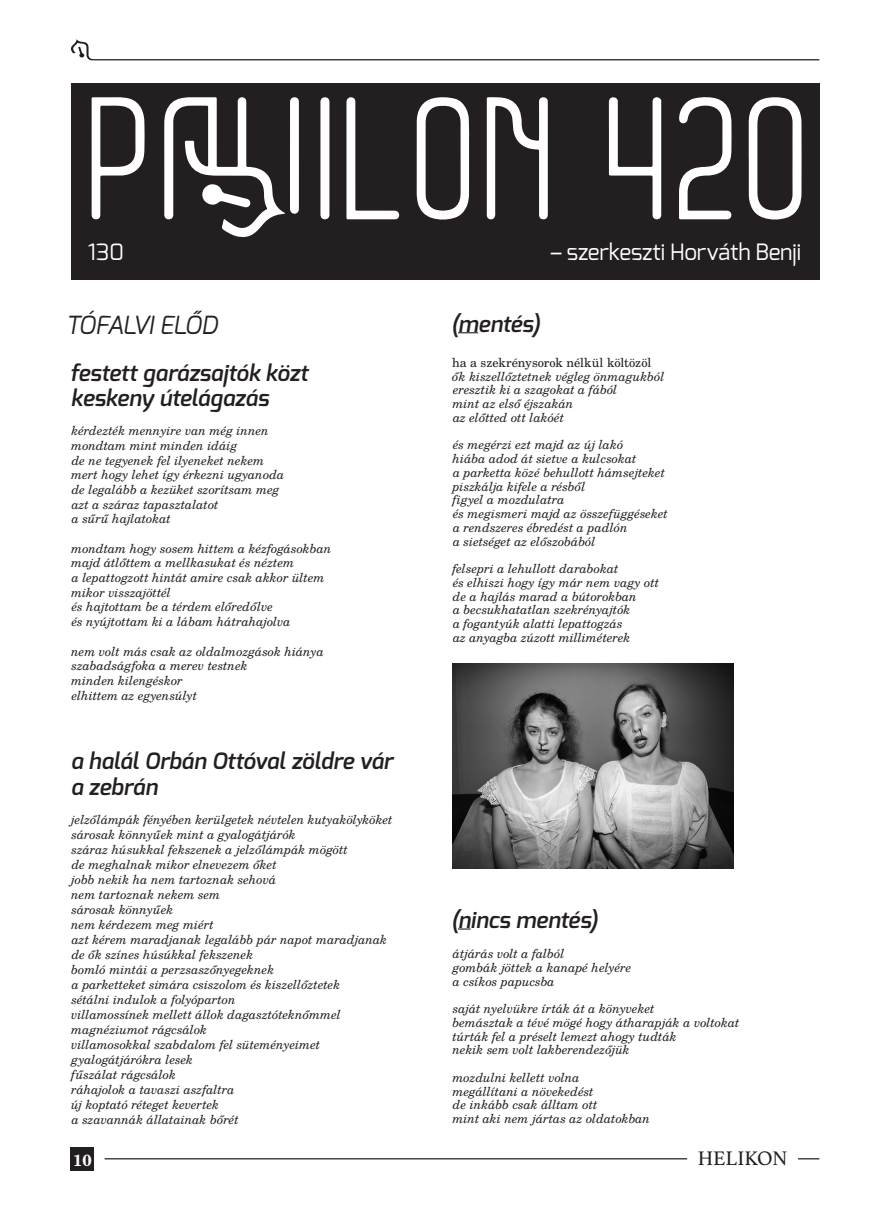
<style>
.page{position:relative;width:869px;height:1205px;background:#fff}
.page>*{position:absolute;margin:0;border:0;box-sizing:border-box;transform-origin:0 0}
.t1{font:italic 25px "Exo";letter-spacing:-.055em;color:#231f20}
.t2{font:italic 600 22.5px/25.8px "Exo";letter-spacing:-.005em;color:#231f20}
.t3{font:22.5px "Exo";letter-spacing:-.01em;color:#fff}
.t4{font:21.25px "Athelas W01";letter-spacing:-.005em;color:#231f20}
.t5{font:700 16.25px "Te X Gyre Schola";color:#fff}
.t6{font:italic 12.5px/13.8px "Te X Gyre Schola";letter-spacing:-.005em;color:#231f20}
.t7{font:12.5px "Te X Gyre Schola";letter-spacing:-.005em;color:#231f20}
</style>
<div class="page">
<hr style="left:105px;top:1158px;width:714px;height:1px;background:#231f20">
<div style="left:686px;top:1154px;width:111px;height:13px;background:#fff"></div>
<div style="left:71px;top:1148px;width:23px;height:23px;background:#231f20"></div>
<svg style="left:71px;top:39px;width:748px;height:21px"></svg>
<div style="left:71px;top:83px;width:748px;height:197px;background:#231f20"></div>
<svg style="left:91px;top:97px;width:710px;height:140px"></svg>
<svg style="left:458px;top:332px;width:20px;height:1px"></svg>
<svg style="left:458px;top:928px;width:12px;height:1px"></svg>
<img style="left:452px;top:663px;width:281px;height:206px">
<h2 class="t3" style="left:88px;top:238px;width:37px">130</h2>
<h2 class="t3" style="left:550px;top:238px;width:252px">– szerkeszti Horváth Benji</h2>
<h1 class="t1" style="left:66px;top:309px;width:154px">TÓFALVI ELŐD</h1>
<h2 class="t2" style="left:70px;top:360px;width:239px">festett garázsajtók közt keskeny útelágazás</h2>
<p class="t6" style="left:71px;top:423px;width:214px;line-height:14.8px">kérdezték mennyire van még innen mondtam mint minden idáig<br>de ne tegyenek fel ilyeneket nekem mert hogy lehet így érkezni ugyanoda de legalább a kezüket szorítsam meg azt a száraz tapasztalatot<br>a sűrű hajlatokat</p>
<p class="t6" style="left:71px;top:540px;width:261px;line-height:14.8px">mondtam hogy sosem hittem a kézfogásokban majd átlőttem a mellkasukat és néztem<br>a lepattogzott hintát amire csak akkor ültem mikor visszajöttél<br>és hajtottam be a térdem előredőlve<br>és nyújtottam ki a lábam hátrahajolva</p>
<p class="t6" style="left:71px;top:643px;width:254px;line-height:14.6px">nem volt más csak az oldalmozgások hiánya szabadságfoka a merev testnek<br>minden kilengéskor<br>elhittem az egyensúlyt</p>
<h2 class="t2" style="left:71px;top:748px;width:323px">a halál Orbán Ottóval zöldre vár a zebrán</h2>
<p class="t6" style="left:71px;top:812px;width:323px;line-height:15px">jelzőlámpák fényében kerülgetek névtelen kutyakölyköket sárosak könnyűek mint a gyalogátjárók<br>száraz húsukkal fekszenek a jelzőlámpák mögött<br>de meghalnak mikor elnevezem őket<br>jobb nekik ha nem tartoznak sehová<br>nem tartoznak nekem sem<br>sárosak könnyűek<br>nem kérdezem meg miért<br>azt kérem maradjanak legalább pár napot maradjanak de ők színes húsúkkal fekszenek<br>bomló mintái a perzsaszőnyegeknek<br>a parketteket simára csiszolom és kiszellőztetek<br>sétálni indulok a folyóparton<br>villamossínek mellett állok dagasztóteknőmmel magnéziumot rágcsálok<br>villamosokkal szabdalom fel süteményeimet gyalogátjárókra lesek<br>fűszálat rágcsálok<br>ráhajolok a tavaszi aszfaltra<br>új koptató réteget kevertek<br>a szavannák állatainak bőrét</p>
<h2 class="t2" style="left:451px;top:311px;width:90px">(mentés)</h2>
<p class="t7" style="left:452px;top:353px;width:201px">ha a szekrénysorok nélkül költözöl</p>
<p class="t6" style="left:452px;top:369px;width:214px">ők kiszellőztetnek végleg önmagukból eresztik ki a szagokat a fából<br>mint az első éjszakán<br>az előtted ott lakóét</p>
<p class="t6" style="left:452px;top:437px;width:217px">és megérzi ezt majd az új lakó<br>hiába adod át sietve a kulcsokat<br>a parketta közé behullott hámsejteket piszkálja kifele a résből<br>figyel a mozdulatra<br>és megismeri majd az összefüggéseket a rendszeres ébredést a padlón<br>a sietséget az előszobából</p>
<p class="t6" style="left:452px;top:561px;width:208px">felsepri a lehullott darabokat<br>és elhiszi hogy így már nem vagy ott de a hajlás marad a bútorokban<br>a becsukhatatlan szekrényajtók<br>a fogantyúk alatti lepattogzás<br>az anyagba zúzott milliméterek</p>
<h2 class="t2" style="left:451px;top:907px;width:148px">(nincs mentés)</h2>
<p class="t6" style="left:452px;top:946px;width:180px">átjárás volt a falból<br>gombák jöttek a kanapé helyére a csíkos papucsba</p>
<p class="t6" style="left:452px;top:1001px;width:288px">saját nyelvükre írták át a könyveket<br>bemásztak a tévé mögé hogy átharapják a voltokat túrták fel a préselt lemezt ahogy tudták<br>nekik sem volt lakberendezőjük</p>
<p class="t6" style="left:452px;top:1070px;width:199px">mozdulni kellett volna<br>megállítani a növekedést<br>de inkább csak álltam ott<br>mint aki nem jártas az oldatokban</p>
<h3 class="t5" style="left:73px;top:1146px;width:20px">10</h3>
<h3 class="t4" style="left:697px;top:1147px;width:91px">HELIKON</h3>
</div>
